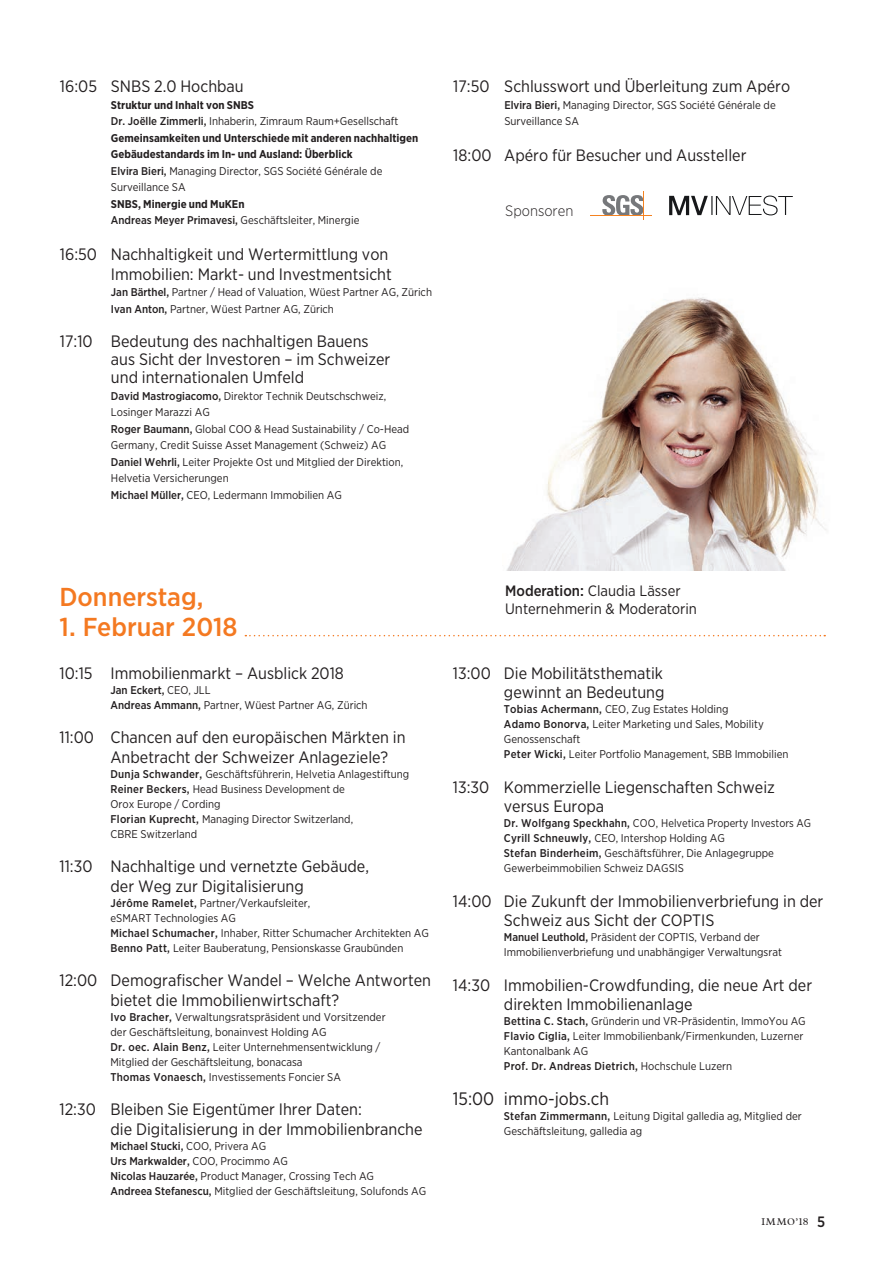
<style>
.page{position:relative;width:893px;height:1263px;background:#fff}
.page>*{position:absolute;margin:0;border:0;box-sizing:border-box;transform-origin:0 0}
.Programm_Tag{font:500 25.95px "Gotham Narrow";color:#f47921;scale:1.04 1}
.Programm_Personen{font:18px "Gotham Narrow";color:#231f20}
.Programm_Personen-2{font:16.5px/19.5px "Gotham Narrow";color:#231f20}
.Programm_Stunden_12{font:16.5px/18px "Gotham Narrow";color:#231f20;text-align:right}
.Untertitel{font:15px "Gotham Narrow";color:#231f20}
.Lauftext_10{font:300 15px "Gotham Narrow";color:#231f20}
.Programm_Personen-3{font:11.25px/15px "Gotham Narrow";color:#231f20}
.Programm_Stunden_12-2{font:700 11.25px/16.5px "Gotham Narrow";color:#231f20}
.Programm_Personen-4{font:500 11.25px "Gotham Narrow";color:#231f20}
.Programm_Stunden_12-3{font:11.25px "Gotham Narrow";color:#231f20}
.Programm_Personen-5{font:500 11.25px "Gotham Narrow";letter-spacing:.02em;color:#231f20}
.Programm_Personen-6{font:700 11.25px "Gotham Narrow";color:#231f20}
.t1{font:9.75px "Plantin";color:#231f20}
.s1{font-weight:500}
.s2{font-weight:400}
.s3{font-size:10.5px}
.s4{font-family:"Gotham Narrow";font-weight:500;font-size:15px}
</style>
<div class="page">
<hr style="left:590px;top:215px;width:61px;height:1px;background:#f58220">
<svg style="left:602px;top:191px;width:42px;height:29px"></svg>
<svg style="left:669px;top:196px;width:124px;height:19px"></svg>
<svg style="left:245px;top:635px;width:580px;height:1px"></svg>
<img style="left:506px;top:297px;width:321px;height:274px">
<p class="Programm_Stunden_12" style="left:60px;top:77px;width:185px">16:05 SNBS 2.0 Hochbau</p>
<p class="Programm_Stunden_12-2" style="left:111px;top:96px;width:145px">Struktur und Inhalt von SNBS</p>
<p class="Programm_Stunden_12-3" style="left:111px;top:114px;width:289px"><span class="s1">Dr. Joëlle Zimmerli,</span> Inhaberin, Zimraum Raum+Gesellschaft</p>
<p class="Programm_Stunden_12-2" style="left:111px;top:129px;width:309px">Gemeinsamkeiten und Unterschiede mit anderen nachhaltigen<br>Gebäudestandards im In- und Ausland: Überblick</p>
<p class="Programm_Personen-3" style="left:111px;top:162px;width:273px;line-height:16.5px"><span class="s1">Elvira Bieri,</span> Managing Director, SGS Société Générale de<br>Surveillance SA</p>
<p class="Programm_Personen-6" style="left:111px;top:197px;width:135px">SNBS, Minergie und MuKEn</p>
<p class="Programm_Personen-3" style="left:111px;top:213px;width:250px"><span class="s1">Andreas Meyer Primavesi,</span> Geschäftsleiter, Minergie</p>
<p class="Programm_Stunden_12" style="left:60px;top:244px;width:333px;line-height:19.5px">16:50 Nachhaltigkeit und Wertermittlung von<br>Immobilien: Markt- und Investmentsicht</p>
<p class="Programm_Personen-3" style="left:111px;top:285px;width:323px"><span class="s1">Jan Bärthel,</span> Partner / Head of Valuation, Wüest Partner AG, Zürich</p>
<p class="Programm_Personen-3" style="left:111px;top:301px;width:225px"><span class="s1">Ivan Anton,</span> Partner, Wüest Partner AG, Zürich</p>
<p class="Programm_Stunden_12" style="left:111px;top:332px;width:281px;text-align:left;text-indent:-51px">17:10 Bedeutung des nachhaltigen Bauens aus Sicht der Investoren – im Schweizer und internationalen Umfeld</p>
<p class="Programm_Personen-3" style="left:111px;top:387px;width:277px;line-height:16.5px"><span class="s1">David Mastrogiacomo,</span> Direktor Technik Deutschschweiz,<br>Losinger Marazzi AG</p>
<p class="Programm_Personen-3" style="left:111px;top:420px;width:300px;line-height:16.5px"><span class="s1">Roger Baumann,</span> Global COO &amp; Head Sustainability / Co-Head<br>Germany, Credit Suisse Asset Management (Schweiz) AG</p>
<p class="Programm_Personen-3" style="left:111px;top:453px;width:294px;line-height:16.5px"><span class="s1">Daniel Wehrli,</span> Leiter Projekte Ost und Mitglied der Direktion,<br>Helvetia Versicherungen</p>
<p class="Programm_Personen-3" style="left:111px;top:487px;width:233px"><span class="s1">Michael Müller,</span> CEO, Ledermann Immobilien AG</p>
<p class="Programm_Stunden_12" style="left:453px;top:77px;width:338px">17:50 Schlusswort und Überleitung zum Apéro</p>
<p class="Programm_Personen-3" style="left:504px;top:96px;width:273px;line-height:16.5px"><span class="s1">Elvira Bieri,</span> Managing Director, SGS Société Générale de<br>Surveillance SA</p>
<p class="Programm_Stunden_12" style="left:453px;top:146px;width:295px">18:00 Apéro für Besucher und Aussteller</p>
<p class="Lauftext_10" style="left:505px;top:201px;width:70px">Sponsoren</p>
<p class="Programm_Tag" style="left:59px;top:580px;width:140px">Donnerstag,</p>
<p class="Programm_Tag" style="left:59px;top:610px;width:173px">1. Februar 2018</p>
<p class="Programm_Personen-2" style="left:59px;top:663px;width:286px">10:15 Immobilienmarkt – Ausblick 2018</p>
<p class="Programm_Personen-4" style="left:111px;top:683px;width:102px">Jan Eckert, <span class="s2">CEO, JLL</span></p>
<p class="Programm_Personen-3" style="left:111px;top:697px;width:259px"><span class="s1">Andreas Ammann,</span> Partner, Wüest Partner AG, Zürich</p>
<p class="Programm_Personen-2" style="left:111px;top:727px;width:296px;text-indent:-51px">11:00 Chancen auf den europäischen Märkten in<br>Anbetracht der Schweizer Anlageziele?</p>
<p class="Programm_Personen-3" style="left:111px;top:766px;width:300px"><span class="s1">Dunja Schwander,</span> Geschäftsführerin, Helvetia Anlagestiftung</p>
<p class="Programm_Personen-3" style="left:111px;top:781px;width:236px"><span class="s1">Reiner Beckers,</span> Head Business Development de<br>Orox Europe / Cording</p>
<p class="Programm_Personen-3" style="left:111px;top:811px;width:244px"><span class="s1">Florian Kuprecht,</span> Managing Director Switzerland,<br>CBRE Switzerland</p>
<p class="Programm_Personen-2" style="left:111px;top:856px;width:260px;text-indent:-51px">11:30 Nachhaltige und vernetzte Gebäude, der Weg zur Digitalisierung</p>
<p class="Programm_Personen-3" style="left:111px;top:895px;width:201px"><span class="s1">Jérôme Ramelet,</span> Partner/Verkaufsleiter, eSMART Technologies AG</p>
<p class="Programm_Personen-3" style="left:111px;top:925px;width:320px"><span class="s1">Michael Schumacher,</span> Inhaber, Ritter Schumacher Architekten AG</p>
<p class="Programm_Personen-3" style="left:111px;top:940px;width:294px"><span class="s1">Benno Patt,</span> Leiter Bauberatung, Pensionskasse Graubünden</p>
<p class="Programm_Personen-2" style="left:111px;top:970px;width:322px;text-indent:-51px">12:00 Demografischer Wandel – Welche Antworten bietet die Immobilienwirtschaft?</p>
<p class="Programm_Personen-3" style="left:111px;top:1009px;width:277px"><span class="s1">Ivo Bracher,</span> Verwaltungsratspräsident und Vorsitzender der Geschäftsleitung, bonainvest Holding AG</p>
<p class="Programm_Personen-3" style="left:111px;top:1039px;width:271px"><span class="s1">Dr. oec. Alain Benz,</span> Leiter Unternehmensentwicklung /<br>Mitglied der Geschäftsleitung, bonacasa</p>
<p class="Programm_Personen-3" style="left:111px;top:1069px;width:232px"><span class="s1">Thomas Vonaesch,</span> Investissements Foncier SA</p>
<p class="Programm_Personen-2" style="left:111px;top:1099px;width:314px;text-indent:-51px">12:30 Bleiben Sie Eigentümer Ihrer Daten:<br>die Digitalisierung in der Immobilienbranche</p>
<p class="Programm_Personen-4" style="left:111px;top:1139px;width:157px">Michael Stucki, <span class="s2">COO, Privera AG</span></p>
<p class="Programm_Personen-4" style="left:111px;top:1154px;width:179px">Urs Markwalder, <span class="s2">COO, Procimmo AG</span></p>
<p class="Programm_Personen-3" style="left:111px;top:1168px;width:265px"><span class="s1">Nicolas Hauzarée,</span> Product Manager, Crossing Tech AG</p>
<p class="Programm_Personen-3" style="left:111px;top:1183px;width:317px"><span class="s1">Andreea Stefanescu,</span> Mitglied der Geschäftsleitung, Solufonds AG</p>
<p class="Untertitel" style="left:505px;top:581px;width:177px"><span class="s1">Moderation:</span> Claudia Lässer</p>
<p class="Untertitel" style="left:505px;top:599px;width:193px">Unternehmerin &amp; Moderatorin</p>
<p class="Programm_Personen-2" style="left:453px;top:663px;width:213px;text-align:right">13:00 Die Mobilitätsthematik gewinnt an Bedeutung</p>
<p class="Programm_Personen-3" style="left:504px;top:701px;width:226px"><span class="s1">Tobias Achermann,</span> CEO, Zug Estates Holding</p>
<p class="Programm_Personen-3" style="left:504px;top:716px;width:261px"><span class="s1">Adamo Bonorva,</span> Leiter Marketing und Sales, Mobility<br>Genossenschaft</p>
<p class="Programm_Personen-3" style="left:504px;top:746px;width:286px"><span class="s1">Peter Wicki,</span> Leiter Portfolio Management, SBB Immobilien</p>
<p class="Programm_Personen-2" style="left:504px;top:777px;width:272px;text-indent:-51px">13:30 Kommerzielle Liegenschaften Schweiz versus Europa</p>
<p class="Programm_Personen-3" style="left:504px;top:815px;width:309px"><span class="s1">Dr. Wolfgang Speckhahn,</span> COO, Helvetica Property Investors AG</p>
<p class="Programm_Personen-3" style="left:504px;top:830px;width:223px"><span class="s1">Cyrill Schneuwly,</span> CEO, Intershop Holding AG</p>
<p class="Programm_Personen-3" style="left:504px;top:845px;width:272px"><span class="s1">Stefan Binderheim,</span> Geschäftsführer, Die Anlagegruppe<br>Gewerbeimmobilien Schweiz DAGSIS</p>
<p class="Programm_Personen-2" style="left:504px;top:891px;width:321px;text-indent:-51px">14:00 Die Zukunft der Immobilienverbriefung in der<br>Schweiz aus Sicht der COPTIS</p>
<p class="Programm_Personen-3" style="left:504px;top:929px;width:279px"><span class="s1">Manuel Leuthold,</span> Präsident der COPTIS, Verband der<br>Immobilienverbriefung und unabhängiger Verwaltungsrat</p>
<p class="Programm_Personen-2" style="left:504px;top:975px;width:310px;text-indent:-51px">14:30 Immobilien-Crowdfunding, die neue Art der direkten Immobilienanlage</p>
<p class="Programm_Personen-3" style="left:504px;top:1013px;width:303px"><span class="s1">Bettina C. Stach,</span> Gründerin und VR-Präsidentin, ImmoYou AG</p>
<p class="Programm_Personen-3" style="left:504px;top:1028px;width:301px"><span class="s1">Flavio Ciglia,</span> Leiter Immobilienbank/Firmenkunden, Luzerner<br>Kantonalbank AG</p>
<p class="Programm_Personen-5" style="left:504px;top:1059px;width:230px">Prof. Dr. Andreas Dietrich, <span class="s2">Hochschule Luzern</span></p>
<p class="Programm_Personen" style="left:453px;top:1087px;width:158px">15:00 immo-jobs.ch</p>
<p class="Programm_Personen-3" style="left:504px;top:1108px;width:299px"><span class="s1">Stefan Zimmermann,</span> Leitung Digital galledia ag, Mitglied der<br>Geschäftsleitung, galledia ag</p>
<p class="t1" style="left:761px;top:1216px;width:65px">IMMO’<span class="s3">18</span> <span class="s4">5</span></p>
</div>
